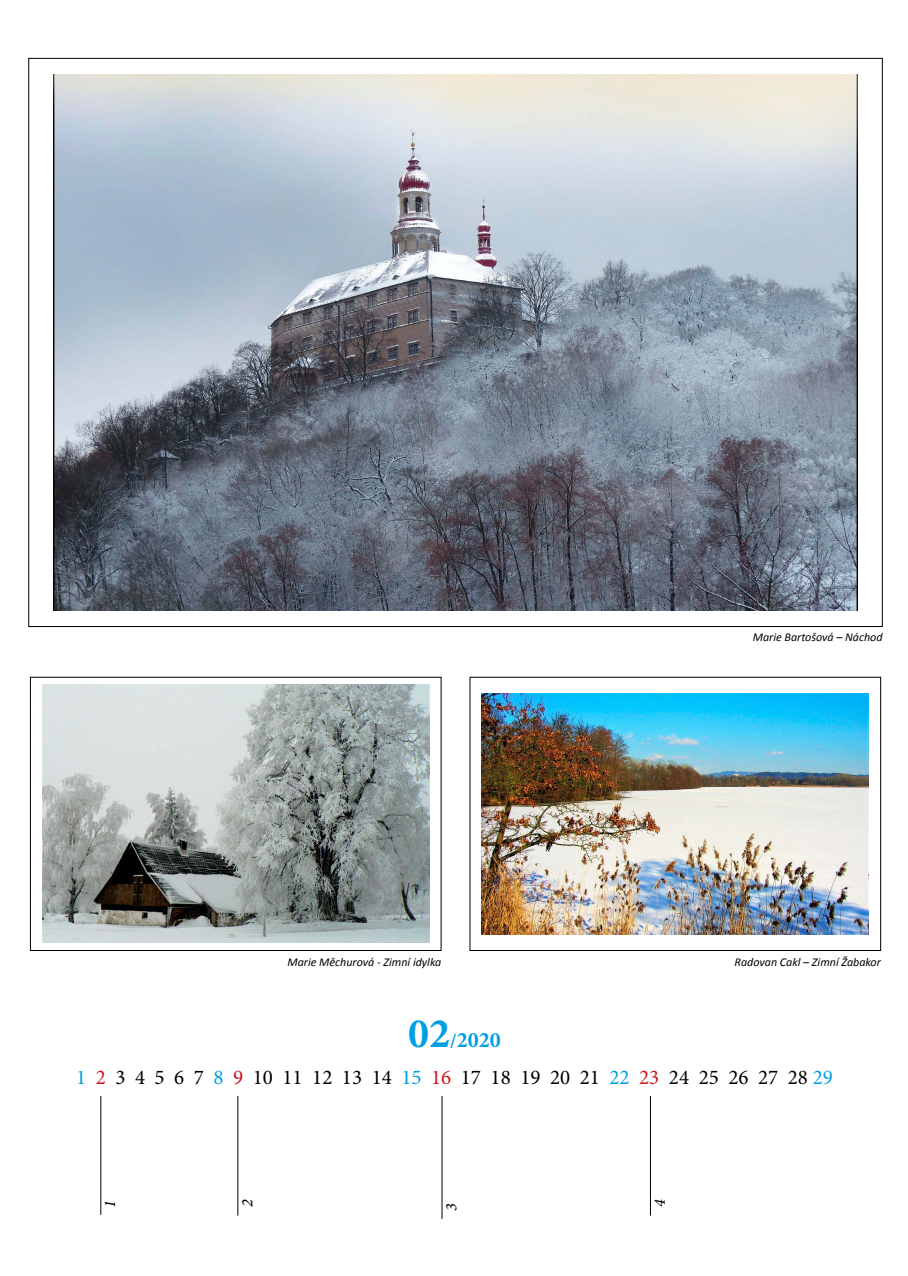
<style>
.page{position:relative;width:908px;height:1276px;background:#fff}
.page>*{position:absolute;margin:0;border:0;box-sizing:border-box;transform-origin:0 0}
.t1{font:700 22px "Minion Pro";color:#009fe3}
.t2{font:21px "Minion Pro";color:#000}
.t3{font:italic 500 16px "Minion Pro";color:#000}
.t4{font:italic 12px "Calibri";color:#000}
.s1{font-size:42px}
.s2{font-size:20px}
.s3{color:#009fe3}
.s4{color:#cd171a}
</style>
<div class="page">
<hr style="left:100px;top:1070px;width:1px;height:144px;background:#000">
<hr style="left:237px;top:1083px;width:1px;height:132px;background:#000">
<hr style="left:441px;top:1087px;width:1px;height:132px;background:#000">
<hr style="left:650px;top:1083px;width:1px;height:132px;background:#000">
<div style="left:15px;top:1060px;width:878px;height:35px;background:#fff"></div>
<img style="left:53px;top:74px;width:804px;height:536px">
<img style="left:42px;top:685px;width:387px;height:258px">
<img style="left:481px;top:693px;width:387px;height:241px">
<p class="t4" style="left:752px;top:629px;width:131px">Marie Bartošová – Náchod</p>
<p class="t4" style="left:287px;top:953px;width:155px">Marie Měchurová - Zimní idylka</p>
<p class="t4" style="left:734px;top:953px;width:148px">Radovan Cakl – Zimní Žabakor</p>
<h1 class="t1" style="left:408px;top:1024px;width:94px"><span class="s1">02</span><span class="s2">/</span>2020</h1>
<h2 class="t2" style="left:76px;top:1063px;width:758px"><span class="s3">1</span> <span class="s4">2</span> 3 4 5 6 7 <span class="s3">8</span> <span class="s4">9</span> 10 11 12 13 14 <span class="s3">15</span> <span class="s4">16</span> 17 18 19 20 21 <span class="s3">22</span> <span class="s4">23</span> 24 25 26 27 28 <span class="s3">29</span></h2>
<h3 class="t3" style="left:99px;top:1207px;width:9px;rotate:-90deg">1</h3>
<h3 class="t3" style="left:236px;top:1207px;width:9px;rotate:-90deg">2</h3>
<h3 class="t3" style="left:440px;top:1210px;width:9px;rotate:-90deg">3</h3>
<h3 class="t3" style="left:648px;top:1207px;width:9px;rotate:-90deg">4</h3>
</div>
